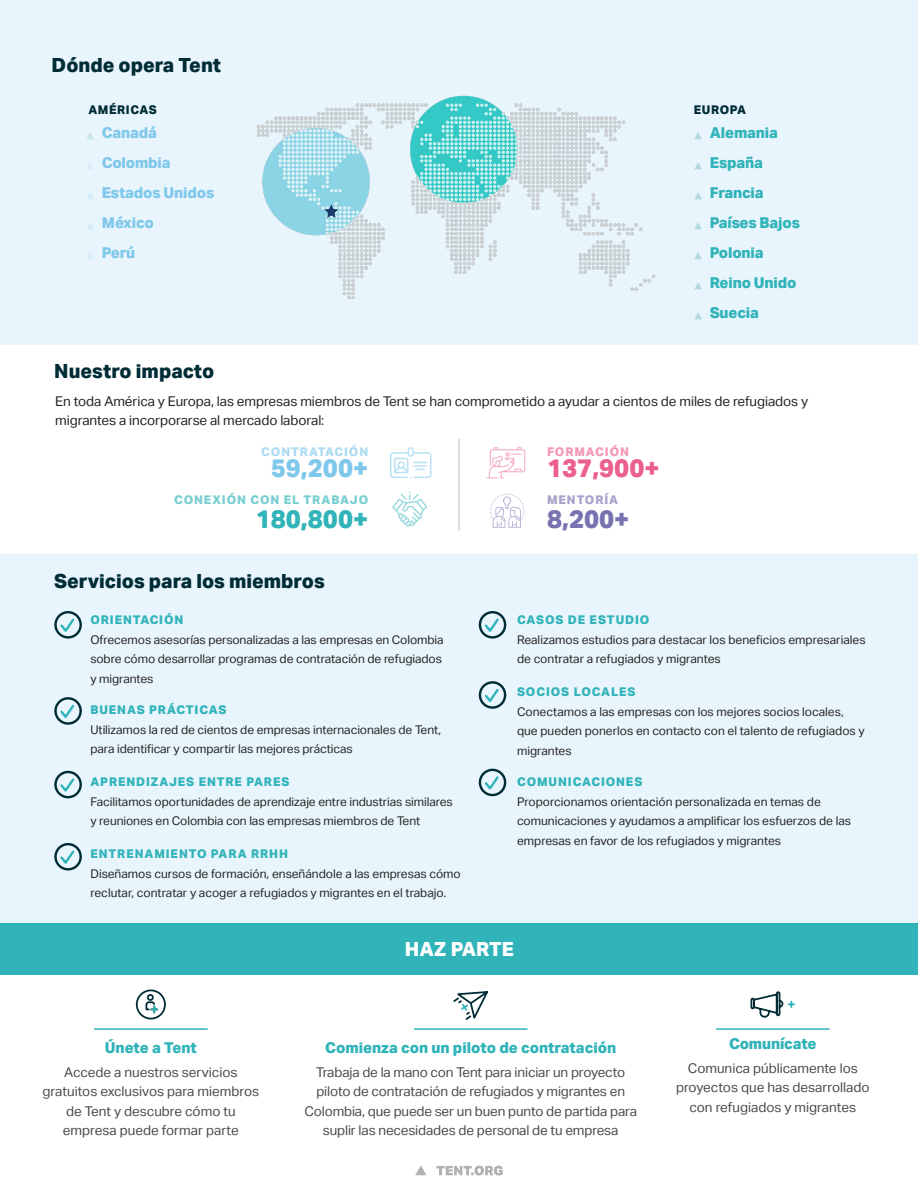
<style>
.page{position:relative;width:918px;height:1188px;background:#fff}
.page>*{position:absolute;margin:0;border:0;box-sizing:border-box;transform-origin:0 0}
.t1{font:800 25.5px "Aktiv Grotesk";color:#ec6090}
.t2{font:800 25.5px "Aktiv Grotesk";color:#30b3b9}
.t3{font:800 25.5px "Aktiv Grotesk";color:#7fc8ec}
.t4{font:800 25.5px "Aktiv Grotesk";color:#7772b0}
.t5{font:800 19.5px "Aktiv Grotesk";color:#002c36}
.t6{font:800 19.5px "Aktiv Grotesk";color:#fff}
.t7{font:800 15px "Aktiv Grotesk";letter-spacing:-.01em;color:#30b3b9}
.t8{font:800 15px "Aktiv Grotesk";letter-spacing:-.01em;color:#7fc8ec}
.t9{font:13.5px/19.5px "Aktiv Grotesk";letter-spacing:-.01em;color:#4a4a49;text-align:center}
.t10{font:13.5px/19.5px "Aktiv Grotesk";letter-spacing:-.005em;color:#242322}
.t11{font:12px/19.5px "Aktiv Grotesk";letter-spacing:-.005em;color:#242322}
.t12{font:800 12px "Aktiv Grotesk";letter-spacing:.075em;color:#30b3b9}
.t13{font:800 12px "Aktiv Grotesk";letter-spacing:.05em;color:#002c36}
.t14{font:800 12px "Aktiv Grotesk";letter-spacing:.075em;color:#7fc8ec}
.t15{font:800 12px "Aktiv Grotesk";letter-spacing:.075em;color:#ec6090}
.t16{font:800 12px "Aktiv Grotesk";letter-spacing:.075em;color:#7772b0}
.s1{font-weight:400;color:#c8e5e7}
.s2{font-weight:400;color:#d6ecfa}
.s3{font-weight:400;color:#b0dadd}
</style>
<div class="page">
<svg style="left:415px;top:1165px;width:12px;height:10px"></svg>
<svg style="left:436px;top:1166px;width:67px;height:9px"></svg>
<div style="left:0;top:554px;width:918px;height:381px;background:#e9f5fc"></div>
<svg style="left:750px;top:991px;width:44px;height:27px"></svg>
<hr style="left:414px;top:1028px;width:113px;height:2px;background:#30b3b9">
<hr style="left:94px;top:1028px;width:114px;height:2px;background:#30b3b9">
<hr style="left:716px;top:1028px;width:114px;height:2px;background:#30b3b9">
<svg style="left:135px;top:989px;width:31px;height:31px"></svg>
<div style="left:0;top:923px;width:918px;height:52px;background:#30b3b9"></div>
<svg style="left:453px;top:991px;width:35px;height:29px"></svg>
<div style="left:0;top:0;width:918px;height:344px;background:#e9f5fc"></div>
<img style="left:257px;top:95px;width:399px;height:203px">
<svg style="left:483px;top:617px;width:18px;height:18px"></svg>
<div style="left:479px;top:611px;width:27px;height:28px;border:2px solid #002c36;border-radius:50%"></div>
<svg style="left:58px;top:617px;width:18px;height:18px"></svg>
<div style="left:54px;top:611px;width:28px;height:28px;border:2px solid #002c36;border-radius:50%"></div>
<svg style="left:483px;top:687px;width:18px;height:18px"></svg>
<div style="left:479px;top:681px;width:27px;height:28px;border:2px solid #002c36;border-radius:50%"></div>
<svg style="left:483px;top:774px;width:18px;height:18px"></svg>
<div style="left:479px;top:769px;width:27px;height:27px;border:2px solid #002c36;border-radius:50%"></div>
<svg style="left:58px;top:703px;width:18px;height:18px"></svg>
<div style="left:54px;top:697px;width:28px;height:28px;border:2px solid #002c36;border-radius:50%"></div>
<svg style="left:58px;top:776px;width:18px;height:19px"></svg>
<div style="left:54px;top:771px;width:28px;height:27px;border:2px solid #002c36;border-radius:50%"></div>
<svg style="left:58px;top:848px;width:18px;height:19px"></svg>
<div style="left:54px;top:843px;width:28px;height:28px;border:2px solid #002c36;border-radius:50%"></div>
<svg style="left:325px;top:204px;width:13px;height:14px"></svg>
<hr style="left:458px;top:439px;width:2px;height:92px;background:#b3b2b2">
<svg style="left:390px;top:447px;width:42px;height:31px"></svg>
<svg style="left:490px;top:494px;width:34px;height:34px"></svg>
<svg style="left:487px;top:447px;width:38px;height:31px"></svg>
<svg style="left:392px;top:492px;width:35px;height:35px"></svg>
<h2 class="t5" style="left:52px;top:53px;width:171px">Dónde opera Tent</h2>
<p class="t13" style="left:88px;top:102px;width:70px">AMÉRICAS</p>
<p class="t13" style="left:694px;top:102px;width:54px">EUROPA</p>
<p class="t8" style="left:86px;top:123px;width:72px"><span class="s1">▲</span> Canadá</p>
<p class="t8" style="left:86px;top:153px;width:86px"><span class="s2">▲</span> Colombia</p>
<p class="t8" style="left:86px;top:183px;width:130px"><span class="s2">▲</span> Estados Unidos</p>
<p class="t8" style="left:86px;top:213px;width:70px"><span class="s2">▲</span> México</p>
<p class="t8" style="left:86px;top:243px;width:51px"><span class="s2">▲</span> Perú</p>
<p class="t7" style="left:694px;top:123px;width:85px"><span class="s3">▲</span> Alemania</p>
<p class="t7" style="left:694px;top:153px;width:71px"><span class="s3">▲</span> España</p>
<p class="t7" style="left:694px;top:183px;width:71px"><span class="s3">▲</span> Francia</p>
<p class="t7" style="left:694px;top:213px;width:107px"><span class="s3">▲</span> Países Bajos</p>
<p class="t7" style="left:694px;top:243px;width:71px"><span class="s3">▲</span> Polonia</p>
<p class="t7" style="left:694px;top:273px;width:104px"><span class="s3">▲</span> Reino Unido</p>
<p class="t7" style="left:694px;top:303px;width:66px"><span class="s3">▲</span> Suecia</p>
<h2 class="t5" style="left:54px;top:359px;width:161px">Nuestro impacto</h2>
<p class="t10" style="left:55px;top:391px;width:754px">En toda América y Europa, las empresas miembros de Tent se han comprometido a ayudar a cientos de miles de refugiados y migrantes a incorporarse al mercado laboral:</p>
<p class="t14" style="left:261px;top:444px;width:108px">CONTRATACIÓN</p>
<p class="t15" style="left:547px;top:444px;width:83px">FORMACIÓN</p>
<p class="t12" style="left:174px;top:492px;width:196px">CONEXIÓN CON EL TRABAJO</p>
<p class="t16" style="left:547px;top:492px;width:73px">MENTORÍA</p>
<h1 class="t3" style="left:271px;top:451px;width:99px">59,200+</h1>
<h1 class="t1" style="left:547px;top:451px;width:114px">137,900+</h1>
<h1 class="t2" style="left:256px;top:502px;width:114px">180,800+</h1>
<h1 class="t4" style="left:547px;top:502px;width:84px">8,200+</h1>
<h2 class="t5" style="left:54px;top:569px;width:272px">Servicios para los miembros</h2>
<p class="t12" style="left:90px;top:612px;width:94px">ORIENTACIÓN</p>
<p class="t11" style="left:90px;top:630px;width:355px">Ofrecemos asesorías personalizadas a las empresas en Colombia sobre cómo desarrollar programas de contratación de refugiados y migrantes</p>
<p class="t12" style="left:90px;top:702px;width:138px">BUENAS PRÁCTICAS</p>
<p class="t11" style="left:90px;top:720px;width:352px">Utilizamos la red de cientos de empresas internacionales de Tent, para identificar y compartir las mejores prácticas</p>
<p class="t12" style="left:90px;top:774px;width:201px">APRENDIZAJES ENTRE PARES</p>
<p class="t11" style="left:90px;top:792px;width:364px">Facilitamos oportunidades de aprendizaje entre industrias similares y reuniones en Colombia con las empresas miembros de Tent</p>
<p class="t12" style="left:90px;top:846px;width:199px">ENTRENAMIENTO PARA RRHH</p>
<p class="t11" style="left:90px;top:864px;width:372px">Diseñamos cursos de formación, enseñándole a las empresas cómo reclutar, contratar y acoger a refugiados y migrantes en el trabajo.</p>
<p class="t12" style="left:517px;top:612px;width:134px">CASOS DE ESTUDIO</p>
<p class="t11" style="left:517px;top:630px;width:350px">Realizamos estudios para destacar los beneficios empresariales de contratar a refugiados y migrantes</p>
<p class="t12" style="left:517px;top:684px;width:120px">SOCIOS LOCALES</p>
<p class="t11" style="left:517px;top:702px;width:349px">Conectamos a las empresas con los mejores socios locales, que pueden ponerlos en contacto con el talento de refugiados y migrantes</p>
<p class="t12" style="left:517px;top:774px;width:127px">COMUNICACIONES</p>
<p class="t11" style="left:517px;top:792px;width:336px">Proporcionamos orientación personalizada en temas de comunicaciones y ayudamos a amplificar los esfuerzos de las empresas en favor de los refugiados y migrantes</p>
<p class="t7" style="left:105px;top:1038px;width:94px">Únete a Tent</p>
<p class="t9" style="left:42px;top:1062px;width:218px">Accede a nuestros servicios gratuitos exclusivos para miembros de Tent y descubre cómo tu empresa puede formar parte</p>
<h2 class="t6" style="left:405px;top:937px;width:111px">HAZ PARTE</h2>
<p class="t7" style="left:325px;top:1038px;width:293px">Comienza con un piloto de contratación</p>
<p class="t9" style="left:304px;top:1062px;width:334px">Trabaja de la mano con Tent para iniciar un proyecto piloto de contratación de refugiados y migrantes en Colombia, que puede ser un buen punto de partida para suplir las necesidades de personal de tu empresa</p>
<p class="t7" style="left:729px;top:1034px;width:89px">Comunícate</p>
<p class="t9" style="left:676px;top:1058px;width:195px">Comunica públicamente los proyectos que has desarrollado con refugiados y migrantes</p>
</div>
